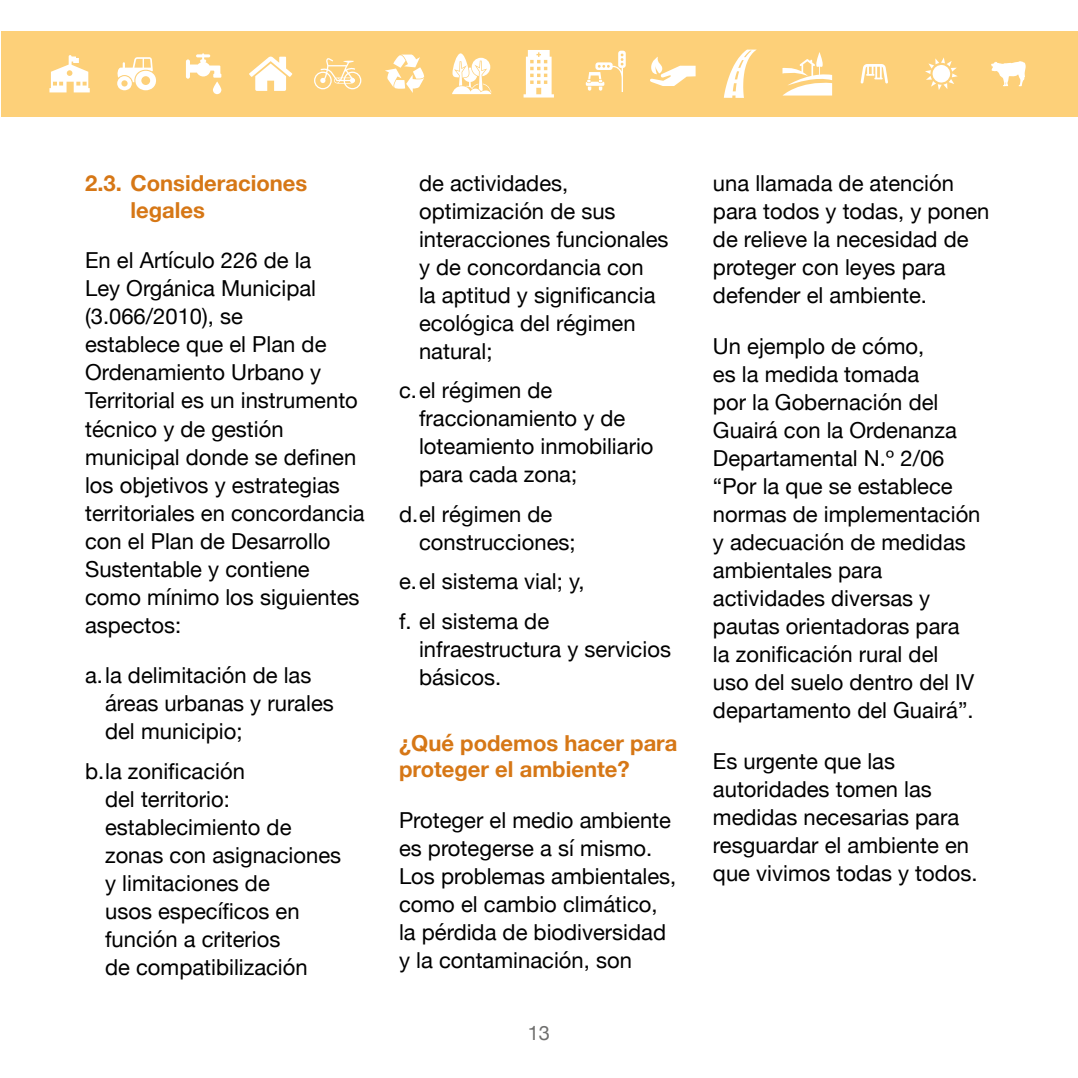
<style>
.page{position:relative;width:1078px;height:1078px;background:#fff}
.page>*{position:absolute;margin:0;border:0;box-sizing:border-box;transform-origin:0 0}
.t1{font:22px/28px "Helvetica Neue";color:#000}
.t2{font:700 22px/26.4px "Helvetica Neue";color:#d67716}
.t3{font:20px "Helvetica Neue";color:#6f6f6e}
</style>
<div class="page">
<div style="left:1px;top:31px;width:1076px;height:85px;background:#fdd079"></div>
<svg style="left:452px;top:53px;width:39px;height:41px"></svg>
<svg style="left:650px;top:57px;width:45px;height:29px"></svg>
<svg style="left:585px;top:51px;width:40px;height:41px"></svg>
<svg style="left:523px;top:50px;width:31px;height:47px"></svg>
<svg style="left:925px;top:57px;width:32px;height:33px"></svg>
<svg style="left:723px;top:50px;width:33px;height:48px"></svg>
<svg style="left:860px;top:64px;width:27px;height:20px"></svg>
<svg style="left:782px;top:52px;width:49px;height:43px"></svg>
<svg style="left:991px;top:61px;width:34px;height:25px"></svg>
<svg style="left:385px;top:54px;width:39px;height:39px"></svg>
<svg style="left:314px;top:58px;width:47px;height:31px"></svg>
<svg style="left:249px;top:57px;width:43px;height:34px"></svg>
<svg style="left:186px;top:53px;width:35px;height:26px"></svg>
<svg style="left:213px;top:81px;width:8px;height:13px"></svg>
<svg style="left:117px;top:57px;width:39px;height:33px"></svg>
<svg style="left:49px;top:55px;width:41px;height:37px"></svg>
<p class="t2" style="left:130px;top:171px;width:178px;text-indent:-45px">2.3. Consideraciones legales</p>
<p class="t1" style="left:85px;top:248px;width:281px">En el Artículo 226 de la<br>Ley Orgánica Municipal (3.066/2010), se<br>establece que el Plan de<br>Ordenamiento Urbano y<br>Territorial es un instrumento técnico y de gestión municipal donde se definen los objetivos y estrategias territoriales en concordancia con el Plan de Desarrollo<br>Sustentable y contiene como mínimo los siguientes aspectos:</p>
<p class="t1" style="left:105px;top:662px;width:230px;text-indent:-20px">a.la delimitación de las áreas urbanas y rurales del municipio;</p>
<p class="t1" style="left:105px;top:758px;width:237px;text-indent:-20px">b.la zonificación<br>del territorio: establecimiento de zonas con asignaciones y limitaciones de<br>usos específicos en función a criterios<br>de compatibilización</p>
<p class="t1" style="left:419px;top:170px;width:251px">de actividades, optimización de sus interacciones funcionales y de concordancia con<br>la aptitud y significancia ecológica del régimen natural;</p>
<p class="t1" style="left:419px;top:378px;width:236px;text-indent:-20px">c.el régimen de fraccionamiento y de loteamiento inmobiliario para cada zona;</p>
<p class="t1" style="left:419px;top:501px;width:158px;text-indent:-20px">d.el régimen de construcciones;</p>
<p class="t1" style="left:399px;top:563px;width:187px;line-height:39.4px">e.el sistema vial; y, f. el sistema de</p>
<p class="t1" style="left:419px;top:636px;width:253px">infraestructura y servicios básicos.</p>
<p class="t2" style="left:399px;top:730px;width:280px">¿Qué podemos hacer para proteger el ambiente?</p>
<p class="t1" style="left:399px;top:807px;width:279px">Proteger el medio ambiente es protegerse a sí mismo.<br>Los problemas ambientales, como el cambio climático, la pérdida de biodiversidad y la contaminación, son</p>
<p class="t3" style="left:527px;top:1018px;width:24px">13</p>
<p class="t1" style="left:712px;top:170px;width:278px">una llamada de atención para todos y todas, y ponen de relieve la necesidad de proteger con leyes para defender el ambiente.</p>
<p class="t1" style="left:712px;top:333px;width:269px">Un ejemplo de cómo,<br>es la medida tomada<br>por la Gobernación del<br>Guairá con la Ordenanza<br>Departamental N.º 2/06 “Por la que se establece normas de implementación y adecuación de medidas ambientales para actividades diversas y pautas orientadoras para la zonificación rural del<br>uso del suelo dentro del IV departamento del Guairá”.</p>
<p class="t1" style="left:712px;top:748px;width:266px">Es urgente que las autoridades tomen las medidas necesarias para resguardar el ambiente en que vivimos todas y todos.</p>
</div>
